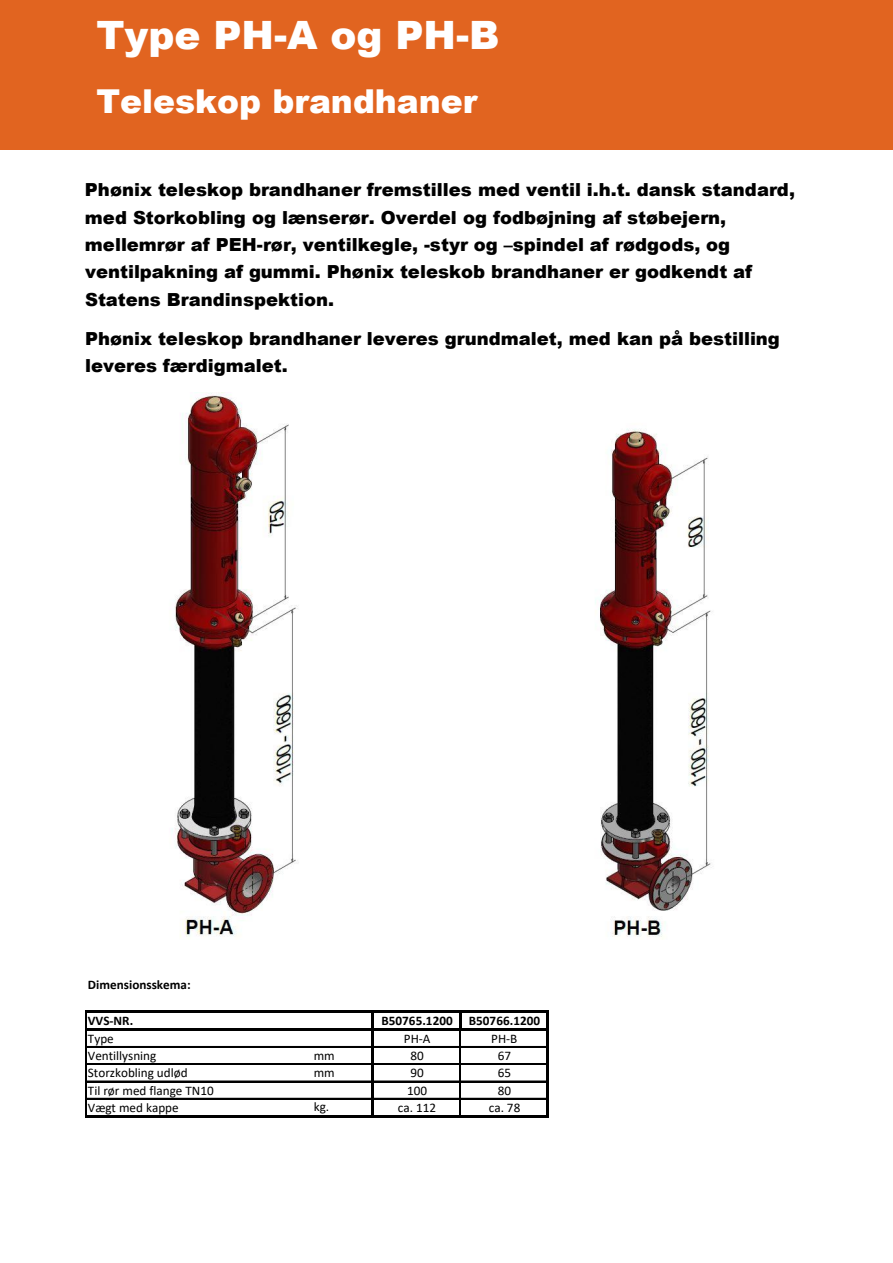
<style>
.page{position:relative;width:893px;height:1263px;background:#fff}
.page>*{position:absolute;margin:0;border:0;box-sizing:border-box;transform-origin:0 0}
.t1{font:900 39px "Arial";color:#fff}
.t2{font:900 33px "Arial";color:#fff}
.t3{font:900 18px/27.3px "Arial";color:#000}
.t4{font:13.05px "Calibri";color:#000}
.t5{font:700 13.05px "Calibri";letter-spacing:.005em;color:#000}
</style>
<div class="page">
<div style="left:0;top:0;width:893px;height:150px;background:#e16420"></div>
<svg style="left:459px;top:1013px;width:2px;height:15px"></svg>
<hr style="left:87px;top:1046px;width:285px;height:1px;background:#000">
<hr style="left:87px;top:1063px;width:285px;height:1px;background:#000">
<hr style="left:87px;top:1064px;width:285px;height:1px;background:#000">
<hr style="left:87px;top:1081px;width:285px;height:1px;background:#000">
<hr style="left:87px;top:1098px;width:285px;height:1px;background:#000">
<hr style="left:85px;top:1010px;width:2px;height:108px;background:#000">
<hr style="left:372px;top:1013px;width:2px;height:105px;background:#000">
<hr style="left:460px;top:1031px;width:1px;height:85px;background:#000">
<hr style="left:547px;top:1013px;width:2px;height:105px;background:#000">
<hr style="left:87px;top:1010px;width:462px;height:3px;background:#000">
<hr style="left:87px;top:1028px;width:462px;height:3px;background:#000">
<hr style="left:374px;top:1046px;width:173px;height:1px;background:#000">
<hr style="left:374px;top:1063px;width:172px;height:1px;background:#000">
<hr style="left:374px;top:1064px;width:173px;height:1px;background:#000">
<hr style="left:374px;top:1081px;width:173px;height:1px;background:#000">
<hr style="left:374px;top:1098px;width:173px;height:1px;background:#000">
<hr style="left:87px;top:1116px;width:462px;height:2px;background:#000">
<img style="left:172px;top:392px;width:540px;height:546px">
<p class="t1" style="left:96px;top:7px;width:405px">Type PH-A og PH-B</p>
<p class="t2" style="left:96px;top:78px;width:383px">Teleskop brandhaner</p>
<p class="t3" style="left:85px;top:176px;width:711px">Phønix teleskop brandhaner fremstilles med ventil i.h.t. dansk standard, med Storkobling og lænserør. Overdel og fodbøjning af støbejern, mellemrør af PEH-rør, ventilkegle, -styr og –spindel af rødgods, og ventilpakning af gummi. Phønix teleskob brandhaner er godkendt af Statens Brandinspektion.</p>
<p class="t3" style="left:85px;top:324px;width:696px">Phønix teleskop brandhaner leveres grundmalet, med kan på bestilling leveres færdigmalet.</p>
<p class="t5" style="left:88px;top:976px;width:104px">Dimensionsskema:</p>
<p class="t5" style="left:88px;top:1011px;width:47px">VVS-NR.</p>
<p class="t5" style="left:381px;top:1011px;width:160px">B50765.1200 B50766.1200</p>
<p class="t4" style="left:88px;top:1029px;width:27px">Type</p>
<p class="t4" style="left:404px;top:1029px;width:28px">PH-A</p>
<p class="t4" style="left:491px;top:1029px;width:28px">PH-B</p>
<p class="t4" style="left:88px;top:1047px;width:70px">Ventillysning</p>
<p class="t4" style="left:314px;top:1046px;width:23px">mm</p>
<p class="t4" style="left:410px;top:1047px;width:15px">80</p>
<p class="t4" style="left:498px;top:1047px;width:15px">67</p>
<p class="t4" style="left:88px;top:1064px;width:101px">Storzkobling udlød</p>
<p class="t4" style="left:314px;top:1064px;width:23px">mm</p>
<p class="t4" style="left:410px;top:1064px;width:15px">90</p>
<p class="t4" style="left:498px;top:1064px;width:15px">65</p>
<p class="t4" style="left:88px;top:1081px;width:127px">Til rør med flange TN10</p>
<p class="t4" style="left:407px;top:1081px;width:22px">100</p>
<p class="t4" style="left:498px;top:1081px;width:15px">80</p>
<p class="t4" style="left:88px;top:1098px;width:92px">Vægt med kappe</p>
<p class="t4" style="left:314px;top:1098px;width:17px">kg.</p>
<p class="t4" style="left:398px;top:1099px;width:40px">ca. 112</p>
<p class="t4" style="left:489px;top:1099px;width:33px">ca. 78</p>
</div>
